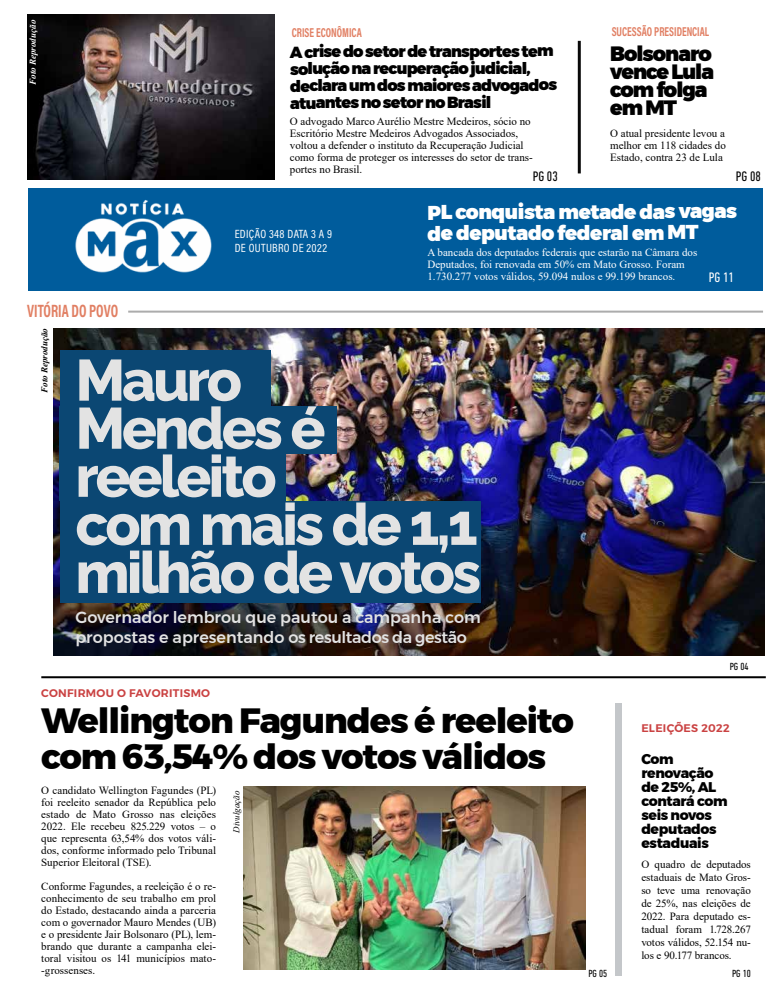
<style>
.page{position:relative;width:780px;height:993px;background:#fff}
.page>*{position:absolute;margin:0;border:0;box-sizing:border-box;transform-origin:0 0}
.t1{font:100 58px/48px "Raleway";letter-spacing:-.05em;color:#e3e3e3}
.t2{font:800 35px/36px "Montserrat";letter-spacing:-.03em;color:#000}
.t3{font:900 20.7px/18px "Montserrat";letter-spacing:-.055em;color:#000}
.t4{font:900 20px/21.1px "Montserrat";letter-spacing:-.03em;color:#fff}
.t5{font:18px "Acumin Variable Concept";letter-spacing:-.14em;color:#e17f63;scale:.81 1}
.t6{font:900 16px/17px "Montserrat";letter-spacing:-.055em;color:#000}
.t7{font:500 16px/20px "Montserrat";color:#e3e3e3}
.t8{font:800 14px/14px "Montserrat";letter-spacing:-.025em;color:#000}
.t9{font:condensed 14px "DIN Next LT Pro";color:#000}
.t10{font:condensed 14px "DIN Next LT Pro";color:#fff}
.t11{font:13px "Acumin Variable Concept";letter-spacing:-.145em;color:#e17f63;scale:.81 1}
.t12{font:13px "Acumin Variable Concept";letter-spacing:-.185em;color:#e17f63;scale:.81 1}
.t13{font:12px/14.4px "Acumin Variable Concept";letter-spacing:-.175em;color:#fff}
.t14{font:11px/12px "Times New Roman";color:#000;text-align:justify}
.t15{font:11px/12px "Times New Roman";color:#fff}
.t16{font:600 11px "Montserrat";letter-spacing:.025em;color:#ca4242}
.t17{font:condensed 10.5px "DIN Next LT Pro";color:#000}
.t18{font:italic 700 9px "Times New Roman";color:#000}
.t19{font:italic 700 9px "Times New Roman";color:#fff}
.t20{font:italic 9px "Times New Roman";color:#000}
</style>
<div class="page">
<img style="left:27px;top:14px;width:248px;height:165px">
<img style="left:244px;top:786px;width:341px;height:183px">
<img style="left:53px;top:328px;width:712px;height:327px">
<div style="left:60px;top:453px;width:226px;height:48px;background:#0b4773"></div>
<div style="left:60px;top:406px;width:277px;height:47px;background:#0b4773"></div>
<div style="left:60px;top:350px;width:210px;height:56px;background:#0b4773"></div>
<div style="left:60px;top:501px;width:420px;height:51px;background:#0b4773"></div>
<div style="left:60px;top:552px;width:420px;height:50px;background:#0b4773"></div>
<div style="left:28px;top:188px;width:735px;height:102px;background:#005c9c"></div>
<img style="left:41px;top:200px;width:175px;height:91px">
<div style="left:615px;top:703px;width:7px;height:272px;background:#c4c7ca"></div>
<hr style="left:41px;top:676px;width:724px;height:2px;background:#000">
<hr style="left:128px;top:310px;width:635px;height:2px;background:#acacac">
<hr style="left:577px;top:41px;width:3px;height:132px;background:#0a0a0a">
<p class="t19" style="left:27px;top:85px;width:66px;rotate:-90deg">Foto Reprodução</p>
<h3 class="t5" style="left:27px;top:298px;width:118px">VITÓRIA DO POVO</h3>
<p class="t12" style="left:292px;top:23px;width:90px">CRISE ECONÔMICA</p>
<p class="t11" style="left:611px;top:22px;width:123px">SUCESSÃO PRESIDENCIAL</p>
<h3 class="t6" style="left:290px;top:43px;width:269px">A crise do setor de transportes tem solução na recuperação judicial, declara um dos maiores advogados atuantes no setor no Brasil</h3>
<h3 class="t3" style="left:610px;top:45px;width:106px">Bolsonaro vence Lula com folga em MT</h3>
<p class="t14" style="left:290px;top:115px;width:244px;text-align:left">O advogado Marco Aurélio Mestre Medeiros, sócio no Escritório Mestre Medeiros Advogados Associados, voltou a defender o instituto da Recuperação Judicial como forma de proteger os interesses do setor de trans&shy;portes no Brasil.</p>
<p class="t14" style="left:610px;top:127px;width:117px">O atual presidente levou a melhor em 118 cidades do Estado, contra 23 de Lula</p>
<p class="t9" style="left:532px;top:169px;width:27px">PG 03</p>
<p class="t9" style="left:735px;top:169px;width:27px">PG 08</p>
<p class="t13" style="left:235px;top:226px;width:100px">EDI ÇÃO 348 DATA 3 A 9<br>DE OUTUBRO DE 2022</p>
<h3 class="t4" style="left:427px;top:201px;width:311px">PL conquista metade das vagas de deputado federal em MT</h3>
<p class="t15" style="left:427px;top:246px;width:271px">A bancada dos deputados federais que estarão na Câmara dos<br>Deputados, foi renovada em 50% em Mato Grosso. Foram<br>1.730.277 votos válidos, 59.094 nulos e 99.199 brancos.</p>
<p class="t10" style="left:708px;top:269px;width:27px">PG 11</p>
<p class="t18" style="left:38px;top:393px;width:66px;rotate:-90deg">Foto Reprodução</p>
<h1 class="t1" style="left:75px;top:349px;width:407px">Mauro<br>Mendes é reeleito<br>com mais de 1,1 milhão de votos</h1>
<h3 class="t7" style="left:75px;top:607px;width:407px">Governador lembrou que pautou a campanha com propostas e apresentando os resultados da gestão</h3>
<p class="t16" style="left:41px;top:684px;width:170px">CONFIRMOU O FAVORITISMO</p>
<h2 class="t2" style="left:41px;top:702px;width:534px">Wellington Fagundes é reeleito com 63,54% dos votos válidos</h2>
<p class="t14" style="left:41px;top:784px;width:176px">O candidato Wellington Fagundes (PL) foi reeleito senador da República pelo estado de Mato Grosso nas eleições 2022. Ele recebeu 825.229 votos – o que representa 63,54% dos votos váli&shy;dos, conforme informado pelo Tribunal Superior Eleitoral (TSE).</p>
<p class="t14" style="left:41px;top:880px;width:176px">Conforme Fagundes, a reeleição é o re&shy;conhecimento de seu trabalho em prol do Estado, destacando ainda a parceria com o governador Mauro Mendes (UB) e o presidente Jair Bolsonaro (PL), lem&shy;brando que durante a campanha elei&shy;toral visitou os 141 municípios mato--grossenses.</p>
<p class="t20" style="left:230px;top:832px;width:43px;rotate:-90deg">Divulgação</p>
<p class="t17" style="left:729px;top:660px;width:20px">PG 04</p>
<p class="t16" style="left:641px;top:718px;width:90px">ELEIÇÕES 2022</p>
<p class="t8" style="left:641px;top:751px;width:88px">Com renovação de 25%, AL contará com seis novos deputados estaduais</p>
<p class="t14" style="left:641px;top:857px;width:111px;line-height:13px">O quadro de deputados estaduais de Mato Gros&shy;so teve uma renovação de 25%, nas eleições de 2022. Para deputado es&shy;tadual foram 1.728.267 votos válidos, 52.154 nu&shy;los e 90.177 brancos.</p>
<p class="t17" style="left:588px;top:967px;width:20px">PG 05</p>
<p class="t17" style="left:732px;top:967px;width:20px">PG 10</p>
</div>
